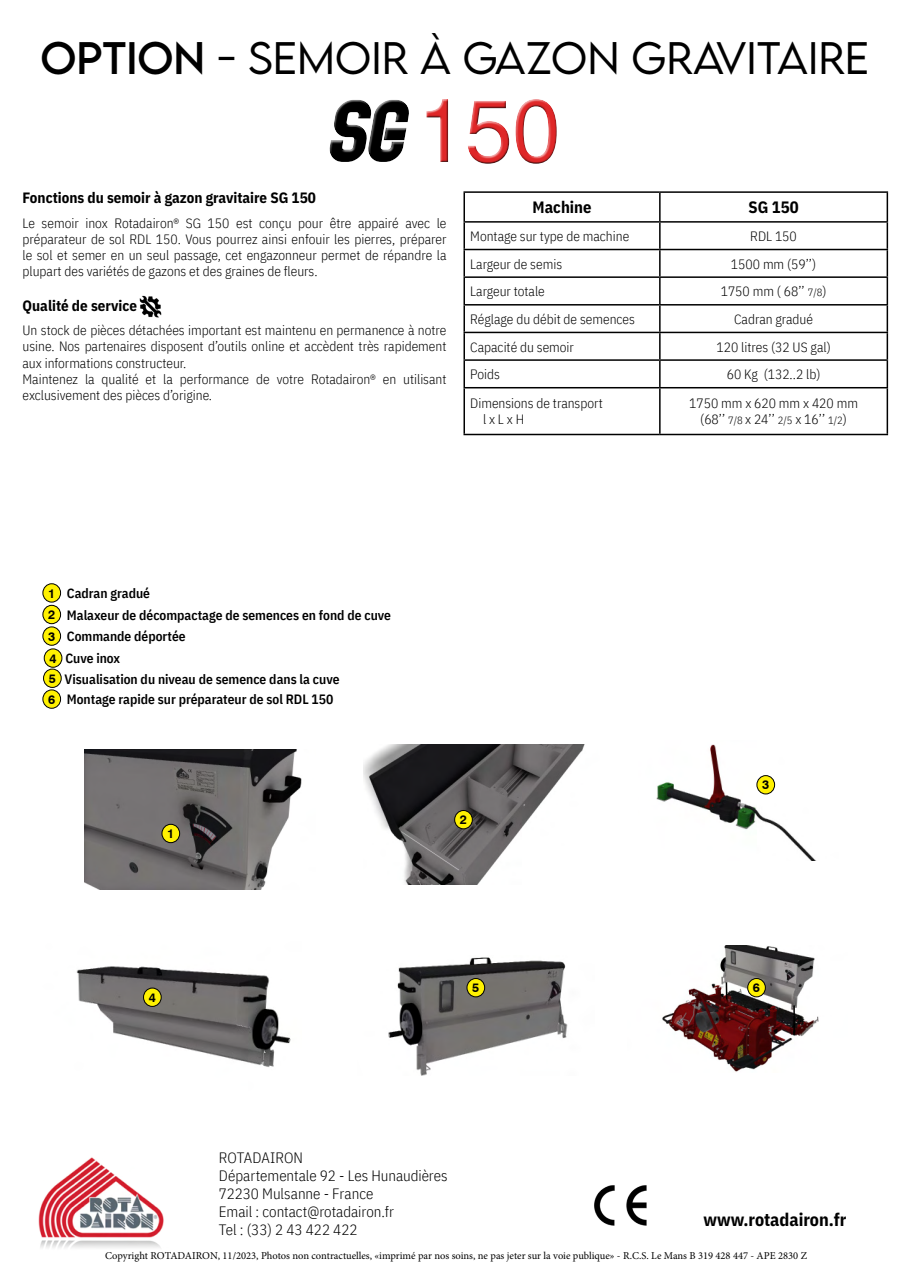
<style>
.page{position:relative;width:910px;height:1280px;background:#fff}
.page>*{position:absolute;margin:0;border:0;box-sizing:border-box;transform-origin:0 0}
.t1{font:90px "Swiss 721 BT";color:#df2728;scale:.95 1}
.t2{font:300 40.5px "LEMONMILK";color:#000}
.t3{font:700 18px "IBM Plex Sans Cond";color:#000}
.t4{font:700 16.5px "IBM Plex Sans Cond";color:#000}
.t5{font:300 15px "IBM Plex Sans Cond";color:#000}
.t6{font:700 15px "IBM Plex Sans Cond";color:#000}
.t7{font:300 13.5px/16.2px "IBM Plex Sans Cond";color:#000;text-align:justify}
.t8{font:600 13.5px "IBM Plex Sans Cond";color:#000}
.t9{font:700 12.6px "Swiss 721 BT";color:#000}
.t10{font:10.5px "Minion Pro";color:#000}
.s1{font-weight:400}
.s2{font-size:10.5px}
</style>
<div class="page">
<img style="left:594px;top:1185px;width:53px;height:41px">
<img style="left:38px;top:1157px;width:126px;height:91px">
<img style="left:76px;top:966px;width:215px;height:101px">
<img style="left:656px;top:744px;width:160px;height:116px">
<img style="left:364px;top:744px;width:221px;height:141px">
<hr style="left:463px;top:191px;width:197px;height:2px;background:#000">
<hr style="left:463px;top:193px;width:2px;height:28px;background:#000">
<hr style="left:660px;top:191px;width:228px;height:2px;background:#000">
<hr style="left:659px;top:193px;width:2px;height:28px;background:#000">
<hr style="left:463px;top:221px;width:197px;height:2px;background:#000">
<hr style="left:463px;top:223px;width:2px;height:26px;background:#000">
<hr style="left:660px;top:221px;width:228px;height:2px;background:#000">
<hr style="left:659px;top:223px;width:2px;height:26px;background:#000">
<hr style="left:463px;top:249px;width:197px;height:1px;background:#000">
<hr style="left:463px;top:250px;width:2px;height:26px;background:#000">
<hr style="left:660px;top:249px;width:228px;height:1px;background:#000">
<hr style="left:659px;top:250px;width:2px;height:26px;background:#000">
<hr style="left:463px;top:276px;width:197px;height:2px;background:#000">
<hr style="left:463px;top:278px;width:2px;height:26px;background:#000">
<hr style="left:660px;top:276px;width:228px;height:2px;background:#000">
<hr style="left:659px;top:278px;width:2px;height:26px;background:#000">
<hr style="left:463px;top:304px;width:197px;height:2px;background:#000">
<hr style="left:463px;top:306px;width:2px;height:26px;background:#000">
<hr style="left:660px;top:304px;width:228px;height:2px;background:#000">
<hr style="left:659px;top:306px;width:2px;height:26px;background:#000">
<hr style="left:463px;top:332px;width:197px;height:1px;background:#000">
<hr style="left:463px;top:333px;width:2px;height:26px;background:#000">
<hr style="left:660px;top:332px;width:228px;height:1px;background:#000">
<hr style="left:659px;top:333px;width:2px;height:26px;background:#000">
<hr style="left:463px;top:359px;width:197px;height:2px;background:#000">
<hr style="left:463px;top:361px;width:2px;height:26px;background:#000">
<hr style="left:660px;top:359px;width:228px;height:2px;background:#000">
<hr style="left:659px;top:361px;width:2px;height:26px;background:#000">
<svg style="left:887px;top:193px;width:1px;height:194px"></svg>
<hr style="left:463px;top:387px;width:197px;height:1px;background:#000">
<hr style="left:463px;top:388px;width:2px;height:46px;background:#000">
<hr style="left:660px;top:387px;width:228px;height:1px;background:#000">
<hr style="left:659px;top:388px;width:2px;height:46px;background:#000">
<hr style="left:887px;top:388px;width:1px;height:46px;background:#000">
<hr style="left:463px;top:434px;width:197px;height:1px;background:#000">
<hr style="left:660px;top:434px;width:228px;height:1px;background:#000">
<img style="left:84px;top:749px;width:218px;height:141px">
<div style="left:162px;top:824px;width:18px;height:19px;background:#fff101;border-radius:50%"></div>
<div style="left:162px;top:824px;width:18px;height:19px;border:1px solid #000;border-radius:50%"></div>
<div style="left:757px;top:776px;width:18px;height:18px;background:#fff101;border-radius:50%"></div>
<div style="left:756px;top:775px;width:19px;height:19px;border:1px solid #000;border-radius:50%"></div>
<div style="left:144px;top:988px;width:17px;height:18px;background:#fff101;border-radius:50%"></div>
<div style="left:143px;top:988px;width:19px;height:19px;border:1px solid #000;border-radius:50%"></div>
<img style="left:140px;top:296px;width:22px;height:22px">
<div style="left:43px;top:584px;width:18px;height:18px;background:#fff101;border-radius:50%"></div>
<div style="left:43px;top:583px;width:18px;height:19px;border:1px solid #000;border-radius:50%"></div>
<div style="left:43px;top:605px;width:18px;height:19px;background:#fff101;border-radius:50%"></div>
<div style="left:43px;top:605px;width:18px;height:19px;border:1px solid #000;border-radius:50%"></div>
<div style="left:43px;top:627px;width:18px;height:18px;background:#fff101;border-radius:50%"></div>
<div style="left:43px;top:626px;width:18px;height:20px;border:1px solid #000;border-radius:50%"></div>
<div style="left:44px;top:649px;width:18px;height:18px;background:#fff101;border-radius:50%"></div>
<div style="left:44px;top:648px;width:18px;height:20px;border:1px solid #000;border-radius:50%"></div>
<div style="left:44px;top:669px;width:17px;height:18px;background:#fff101;border-radius:50%"></div>
<div style="left:43px;top:669px;width:19px;height:19px;border:1px solid #000;border-radius:50%"></div>
<div style="left:43px;top:690px;width:18px;height:18px;background:#fff101;border-radius:50%"></div>
<div style="left:43px;top:689px;width:18px;height:20px;border:1px solid #000;border-radius:50%"></div>
<div style="left:455px;top:810px;width:17px;height:19px;background:#fff101;border-radius:50%"></div>
<div style="left:454px;top:810px;width:19px;height:19px;border:1px solid #000;border-radius:50%"></div>
<img style="left:388px;top:957px;width:180px;height:118px">
<div style="left:467px;top:978px;width:18px;height:19px;background:#fff101;border-radius:50%"></div>
<div style="left:467px;top:978px;width:18px;height:19px;border:1px solid #000;border-radius:50%"></div>
<img style="left:662px;top:945px;width:157px;height:127px">
<div style="left:811px;top:988px;width:28px;height:27px;background:#fff"></div>
<div style="left:748px;top:978px;width:17px;height:19px;background:#fff101;border-radius:50%"></div>
<div style="left:747px;top:978px;width:19px;height:19px;border:1px solid #000;border-radius:50%"></div>
<hr style="left:793px;top:1005px;width:2px;height:30px;background:#000">
<svg style="left:726px;top:982px;width:1px;height:17px"></svg>
<div style="left:327px;top:98px;width:83px;height:57px;background:#fff;opacity:.75"></div>
<div style="left:329px;top:103px;width:83px;height:61px;background:#000;opacity:.75"></div>
<div style="left:424px;top:98px;width:135px;height:67px;background:#000;opacity:.75"></div>
<p class="t2" style="left:41px;top:31px;width:825px"><span class="s1">OPTION</span> - SEMOIR À GAZON GRAVITAIRE</p>
<h1 class="t1" style="left:418px;top:75px;width:150px">150</h1>
<p class="t6" style="left:23px;top:186px;width:295px">Fonctions du semoir à gazon gravitaire SG 150</p>
<p class="t7" style="left:23px;top:214px;width:425px">Le semoir inox Rotadairon® SG 150 est conçu pour être appairé avec le préparateur de sol RDL 150. Vous pourrez ainsi enfouir les pierres, préparer le sol et semer en un seul passage, cet engazonneur permet de répandre la plupart des variétés de gazons et des graines de fleurs.</p>
<p class="t6" style="left:23px;top:293px;width:116px">Qualité de service</p>
<p class="t7" style="left:23px;top:321px;width:425px">Un stock de pièces détachées important est maintenu en permanence à notre usine. Nos partenaires disposent d’outils online et accèdent très rapidement aux informations constructeur.</p>
<p class="t7" style="left:23px;top:370px;width:425px">Maintenez la qualité et la performance de votre Rotadairon® en utilisant exclusivement des pièces d’origine.</p>
<p class="t4" style="left:533px;top:194px;width:60px">Machine</p>
<p class="t4" style="left:749px;top:194px;width:52px">SG 150</p>
<p class="t7" style="left:470px;top:227px;width:161px">Montage sur type de machine</p>
<p class="t7" style="left:750px;top:227px;width:48px">RDL 150</p>
<p class="t7" style="left:470px;top:255px;width:93px">Largeur de semis</p>
<p class="t7" style="left:731px;top:255px;width:87px">1500 mm (59’’)</p>
<p class="t7" style="left:470px;top:282px;width:76px">Largeur totale</p>
<p class="t7" style="left:721px;top:282px;width:107px">1750 mm ( 68’’ <span class="s2">7/8</span>)</p>
<p class="t7" style="left:470px;top:310px;width:166px">Réglage du débit de semences</p>
<p class="t7" style="left:734px;top:310px;width:80px">Cadran gradué</p>
<p class="t7" style="left:470px;top:337px;width:105px">Capacité du semoir</p>
<p class="t7" style="left:716px;top:337px;width:116px">120 litres (32 US gal)</p>
<p class="t7" style="left:470px;top:365px;width:31px">Poids</p>
<p class="t7" style="left:727px;top:365px;width:95px">60 Kg (132..2 lb)</p>
<p class="t7" style="left:470px;top:394px;width:134px">Dimensions de transport</p>
<p class="t7" style="left:483px;top:410px;width:43px">l x L x H</p>
<p class="t7" style="left:689px;top:394px;width:170px">1750 mm x 620 mm x 420 mm</p>
<p class="t7" style="left:700px;top:410px;width:148px">(68’’ <span class="s2">7/8</span> x 24’’ <span class="s2">2/5</span> x 16’’ <span class="s2">1/2</span>)</p>
<p class="t9" style="left:48px;top:585px;width:9px">1</p>
<p class="t8" style="left:67px;top:583px;width:85px">Cadran gradué</p>
<p class="t9" style="left:48px;top:607px;width:9px">2</p>
<p class="t8" style="left:67px;top:604px;width:326px">Malaxeur de décompactage de semences en fond de cuve</p>
<p class="t9" style="left:48px;top:628px;width:9px">3</p>
<p class="t8" style="left:67px;top:626px;width:120px">Commande déportée</p>
<p class="t9" style="left:50px;top:650px;width:9px">4</p>
<p class="t8" style="left:65px;top:648px;width:56px">Cuve inox</p>
<p class="t9" style="left:49px;top:671px;width:9px">5</p>
<p class="t8" style="left:65px;top:668px;width:276px">Visualisation du niveau de semence dans la cuve</p>
<p class="t9" style="left:48px;top:691px;width:9px">6</p>
<p class="t8" style="left:67px;top:689px;width:268px">Montage rapide sur préparateur de sol RDL 150</p>
<p class="t9" style="left:167px;top:826px;width:9px">1</p>
<p class="t9" style="left:149px;top:990px;width:9px">4</p>
<p class="t9" style="left:460px;top:812px;width:9px">2</p>
<p class="t9" style="left:762px;top:777px;width:9px">3</p>
<p class="t9" style="left:472px;top:980px;width:9px">5</p>
<p class="t9" style="left:753px;top:980px;width:9px">6</p>
<p class="t5" style="left:219px;top:1146px;width:86px">ROTADAIRON</p>
<p class="t5" style="left:219px;top:1164px;width:230px">Départementale 92 - Les Hunaudières</p>
<p class="t5" style="left:219px;top:1182px;width:156px">72230 Mulsanne - France</p>
<p class="t5" style="left:219px;top:1200px;width:176px">Email : contact@rotadairon.fr</p>
<p class="t5" style="left:219px;top:1218px;width:140px">Tel : (33) 2 43 422 422</p>
<p class="t10" style="left:105px;top:1249px;width:703px">Copyright ROTADAIRON, 11/2023, Photos non contractuelles, «imprimé par nos soins, ne pas jeter sur la voie publique» - R.C.S. Le Mans B 319 428 447 - APE 2830 Z</p>
<p class="t3" style="left:703px;top:1205px;width:144px">www.rotadairon.fr</p>
</div>
